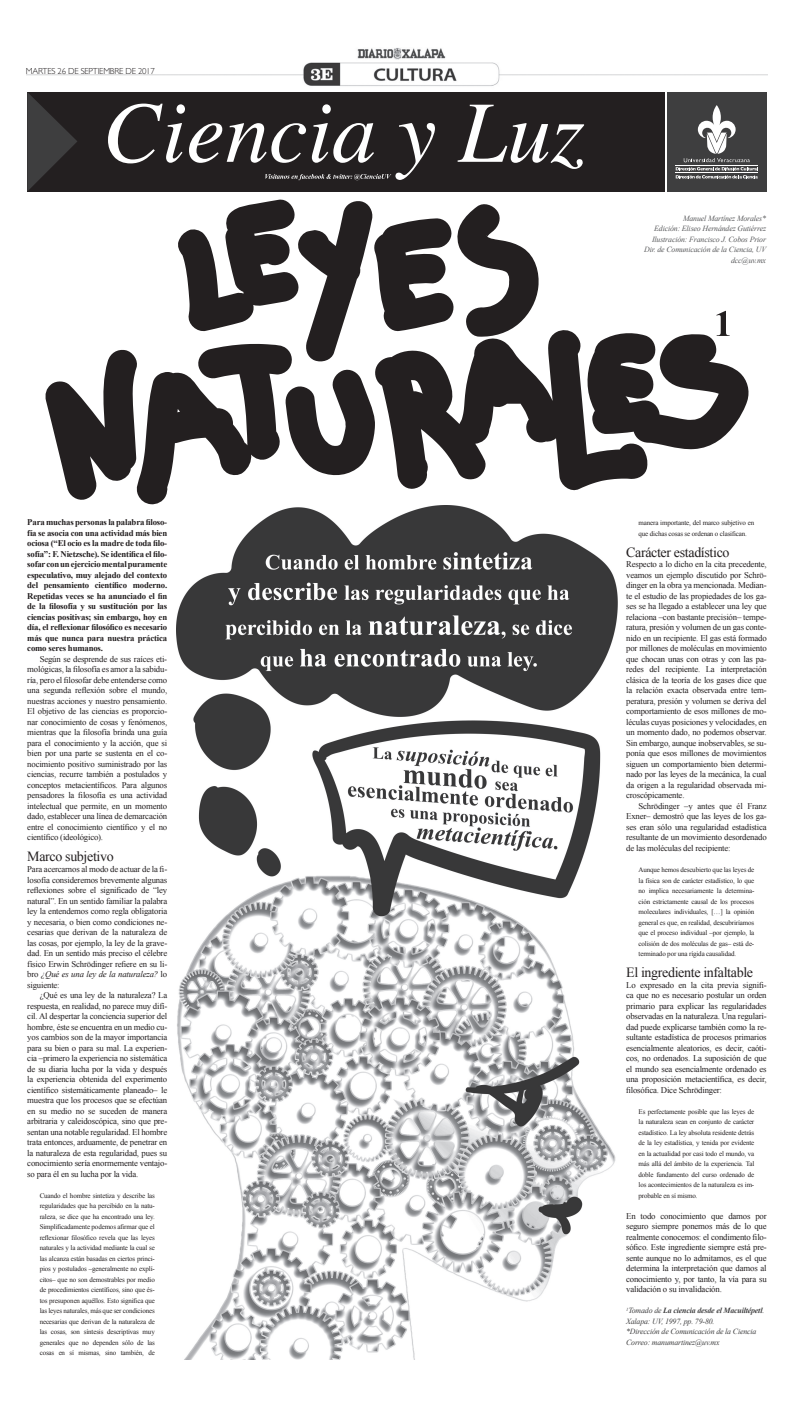
<style>
.page{position:relative;width:794px;height:1427px;background:#fff}
.page>*{position:absolute;margin:0;border:0;box-sizing:border-box;transform-origin:0 0}
.t1{font:14px "Times New Roman";letter-spacing:-.025em;color:#231f20}
.t2{font:8.75px/10.5px "Times New Roman";letter-spacing:-.02em;color:#231f20;text-align:justify}
.t3{font:700 8.75px/10.5px "Times New Roman";letter-spacing:-.02em;color:#231f20;text-align:justify}
.t4{font:300 8.75px "Gill Sans";letter-spacing:-.025em;color:#231f20}
.t5{font:italic 7.88px/10.5px "Times New Roman";letter-spacing:-.02em;color:#57585a;text-align:right}
.t6{font:italic 7.88px/10.5px "Times New Roman";letter-spacing:-.02em;color:#3e3e3f}
.t7{font:7px/10.5px "Times New Roman";letter-spacing:-.02em;color:#231f20;text-align:justify}
.s1{font-style:italic}
.s2{font-weight:700}
</style>
<div class="page">
<img style="left:27px;top:48px;width:740px;height:38px">
<div style="left:27px;top:92px;width:638px;height:99px;background:#231f20"></div>
<svg style="left:27px;top:92px;width:50px;height:99px"></svg>
<div style="left:667px;top:92px;width:99px;height:100px;background:#3e3e3f"></div>
<svg style="left:675px;top:105px;width:83px;height:73px"></svg>
<hr style="left:675px;top:172px;width:83px;height:1px;background:#fff">
<hr style="left:675px;top:165px;width:83px;height:1px;background:#fff">
<svg style="left:457px;top:105px;width:127px;height:64px"></svg>
<svg style="left:108px;top:104px;width:327px;height:76px"></svg>
<img style="left:177px;top:505px;width:440px;height:854px">
<svg style="left:45px;top:199px;width:703px;height:305px"></svg>
<p class="t4" style="left:26px;top:64px;width:130px">MARTES 26 DE SEPTIEMBRE DE 2017</p>
<p class="t3" style="left:27px;top:517px;width:141px">Para muchas personas la palabra filoso&shy;fía se asocia con una actividad más bien ociosa (“El ocio es la madre de toda filo&shy;sofía”: F. Nietzsche). Se identifica el filo&shy;sofar con un ejercicio mental puramente especulativo, muy alejado del contexto del pensamiento científico moderno.<br>Repetidas veces se ha anunciado el fin de la filosofía y su sustitución por las ciencias positivas; sin embargo, hoy en día, el reflexionar filosófico es necesario más que nunca para nuestra práctica como seres humanos.</p>
<p class="t2" style="left:27px;top:653px;width:141px;text-indent:12px">Según se desprende de sus raíces eti&shy;mológicas, la filosofía es amor a la sabidu&shy;ría, pero el filosofar debe entenderse como una segunda reflexión sobre el mundo, nuestras acciones y nuestro pensamiento.<br>El objetivo de las ciencias es proporcio&shy;nar conocimiento de cosas y fenómenos, mientras que la filosofía brinda una guía para el conocimiento y la acción, que si bien por una parte se sustenta en el co&shy;nocimiento positivo suministrado por las ciencias, recurre también a postulados y conceptos metacientíficos. Para algunos pensadores la filosofía es una actividad intelectual que permite, en un momento dado, establecer una línea de demarcación entre el conocimiento científico y el no científico (ideológico).</p>
<h1 class="t1" style="left:27px;top:847px;width:88px">Marco subjetivo</h1>
<p class="t2" style="left:27px;top:863px;width:141px">Para acercarnos al modo de actuar de la fi&shy;losofía consideremos brevemente algunas reflexiones sobre el significado de “ley natural”. En un sentido familiar la palabra ley la entendemos como regla obligatoria y necesaria, o bien como condiciones ne&shy;cesarias que derivan de la naturaleza de las cosas, por ejemplo, la ley de la grave&shy;dad. En un sentido más preciso el célebre físico Erwin Schrödinger refiere en su li&shy;bro <span class="s1">¿Qué es una ley de la naturaleza?</span> lo siguiente:</p>
<p class="t2" style="left:27px;top:989px;width:141px;text-indent:12px">¿Qué es una ley de la naturaleza? La respuesta, en realidad, no parece muy difí&shy;cil. Al despertar la conciencia superior del hombre, éste se encuentra en un medio cu&shy;yos cambios son de la mayor importancia para su bien o para su mal. La experien&shy;cia –primero la experiencia no sistemática de su diaria lucha por la vida y después la experiencia obtenida del experimento científico sistemáticamente planeado– le muestra que los procesos que se efectúan en su medio no se suceden de manera arbitraria y caleidoscópica, sino que pre&shy;sentan una notable regularidad. El hombre trata entonces, arduamente, de penetrar en la naturaleza de esta regularidad, pues su conocimiento sería enormemente ventajo&shy;so para él en su lucha por la vida.</p>
<p class="t7" style="left:40px;top:1189px;width:117px">Cuando el hombre sintetiza y describe las regularidades que ha percibido en la natu&shy;raleza, se dice que ha encontrado una ley.<br>Simplificadamente podemos afirmar que el reflexionar filosófico revela que las leyes naturales y la actividad mediante la cual se las alcanza están basadas en ciertos princi&shy;pios y postulados –generalmente no explí&shy;citos– que no son demostrables por medio de procedimientos científicos, sino que és&shy;tos presuponen aquéllos. Esto significa que las leyes naturales, más que ser condiciones necesarias que derivan de la naturaleza de las cosas, son síntesis descriptivas muy generales que no dependen sólo de las cosas en sí mismas, sino también, de</p>
<p class="t5" style="left:644px;top:212px;width:123px">Manuel Martínez Morales*<br>Edición: Eliseo Hernández Gutiérrez<br>Ilustración: Francisco J. Cobos Prior<br>Dir. de Comunicación de la Ciencia, UV dcc@uv.mx</p>
<p class="t7" style="left:638px;top:517px;width:117px">manera importante, del marco subjetivo en que dichas cosas se ordenan o clasifican.</p>
<h1 class="t1" style="left:626px;top:542px;width:105px">Carácter estadístico</h1>
<p class="t2" style="left:626px;top:559px;width:142px">Respecto a lo dicho en la cita precedente, veamos un ejemplo discutido por Schrö&shy;dinger en la obra ya mencionada. Median&shy;te el estudio de las propiedades de los ga&shy;ses se ha llegado a establecer una ley que relaciona –con bastante precisión– tempe&shy;ratura, presión y volumen de un gas conte&shy;nido en un recipiente. El gas está formado por millones de moléculas en movimiento que chocan unas con otras y con las pa&shy;redes del recipiente. La interpretación clásica de la teoría de los gases dice que la relación exacta observada entre tem&shy;peratura, presión y volumen se deriva del comportamiento de esos millones de mo&shy;léculas cuyas posiciones y velocidades, en un momento dado, no podemos observar.<br>Sin embargo, aunque inobservables, se su&shy;ponía que esos millones de movimientos siguen un comportamiento bien determi&shy;nado por las leyes de la mecánica, la cual da origen a la regularidad observada mi&shy;croscópicamente.</p>
<p class="t2" style="left:626px;top:800px;width:142px;text-indent:12px">Schrödinger –y antes que él Franz Exner– demostró que las leyes de los ga&shy;ses eran sólo una regularidad estadística resultante de un movimiento desordenado de las moléculas del recipiente:</p>
<p class="t7" style="left:638px;top:864px;width:117px">Aunque hemos descubierto que las leyes de la física son de carácter estadístico, lo que no implica necesariamente la determina&shy;ción estrictamente causal de los procesos moleculares individuales, […] la opinión general es que, en realidad, descubriríamos que el proceso individual –por ejemplo, la colisión de dos moléculas de gas– está de&shy;terminado por una rígida causalidad.</p>
<h1 class="t1" style="left:626px;top:962px;width:128px">El ingrediente infaltable</h1>
<p class="t2" style="left:626px;top:979px;width:142px">Lo expresado en la cita previa signifi&shy;ca que no es necesario postular un orden primario para explicar las regularidades observadas en la naturaleza. Una regulari&shy;dad puede explicarse también como la re&shy;sultante estadística de procesos primarios esencialmente aleatorios, es decir, caóti&shy;cos, no ordenados. La suposición de que el mundo sea esencialmente ordenado es una proposición metacientífica, es decir, filosófica. Dice Schrödinger:</p>
<p class="t7" style="left:638px;top:1105px;width:117px">Es perfectamente posible que las leyes de la naturaleza sean en conjunto de carácter estadístico. La ley absoluta residente detrás de la ley estadística, y tenida por evidente en la actualidad por casi todo el mundo, va más allá del ámbito de la experiencia. Tal doble fundamento del curso ordenado de los acontecimientos de la naturaleza es im&shy;probable en sí mismo.</p>
<p class="t2" style="left:626px;top:1210px;width:142px">En todo conocimiento que damos por seguro siempre ponemos más de lo que realmente conocemos: el condimento filo&shy;sófico. Este ingrediente siempre está pre&shy;sente aunque no lo admitamos, es el que determina la interpretación que damos al conocimiento y, por tanto, la vía para su validación o su invalidación.</p>
<p class="t6" style="left:626px;top:1304px;width:140px"><sup>1</sup>Tomado de <span class="s2">La ciencia desde el Macuiltépetl</span>.<br>Xalapa: UV, 1997, pp. 79-80.<br>*Dirección de Comunicación de la Ciencia Correo: manumartinez@uv.mx</p>
</div>
